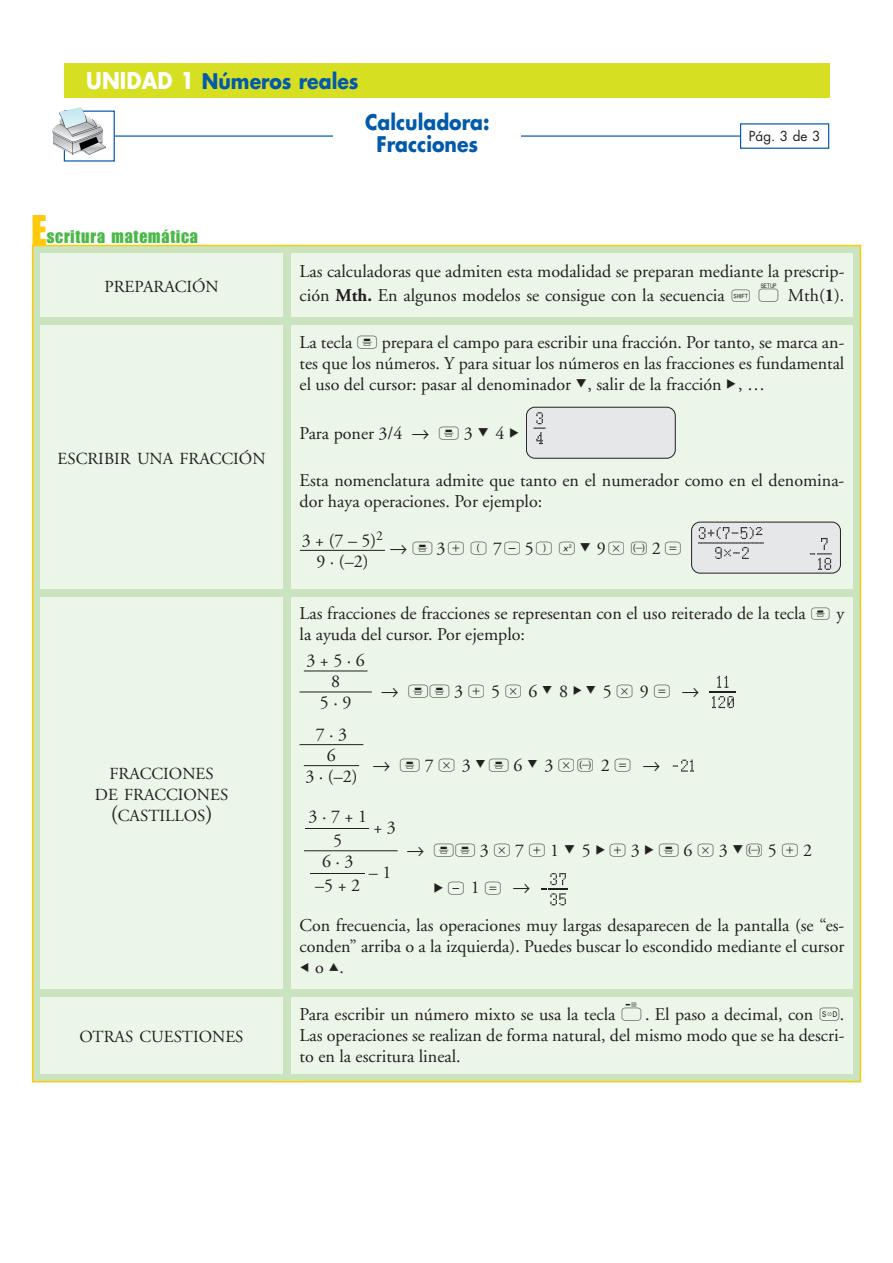
<style>
.page{position:relative;width:893px;height:1263px;background:#fff}
.page>*{position:absolute;margin:0;border:0;box-sizing:border-box;transform-origin:0 0}
.t1{font:42px "Impact";color:#feca0a}
.t2{font:22.5px/37.5px "Casiofx ES";color:#231f20}
.t3{font:700 21px/22.5px "Futura";color:#015aaa;text-align:center;scale:.9 1}
.t4{font:21px "Casiofx ES";color:#231f20}
.t5{font:18px/21px "Adobe Garamond";color:#231f20;text-align:center}
.t6{font:18px "Impact";letter-spacing:.05em;color:#4cb848}
.t7{font:18px "Adobe Garamond";color:#231f20;scale:3.5 1}
.t8{font:18px "Adobe Garamond";color:#231f20;scale:3 1}
.t9{font:16.8px/21px "Adobe Garamond";color:#231f20;text-align:center}
.t10{font:13.5px "Futura";color:#231f20}
.s1{font-size:22.5px;color:#fff}
.s2{font-size:22.5px}
.s3{font-weight:700}
.s4{font-family:"Casiofx ES";font-size:21px}
.s5{font-family:"Casiofx ES";font-size:22.5px}
.s6{font-family:"Anaya Math 1"}
.s7{font-family:"Anaya Math 1";font-size:18px}
.s8{font-family:"Adobe Garamond";font-size:18px}
.s9{font-size:21px}
</style>
<div class="page">
<div style="left:64px;top:64px;width:765px;height:34px;background:#d6df21"></div>
<svg style="left:115px;top:123px;width:715px;height:26px"></svg>
<div style="left:334px;top:111px;width:187px;height:51px;background:#fff"></div>
<div style="left:64px;top:111px;width:51px;height:51px;border:1px solid #015aaa"></div>
<img style="left:52px;top:107px;width:54px;height:48px">
<div style="left:33px;top:246px;width:827px;height:836px;background:#cae4c0"></div>
<div style="left:40px;top:253px;width:243px;height:64px;background:#ebf5e8"></div>
<div style="left:40px;top:326px;width:243px;height:263px;background:#ebf5e8"></div>
<div style="left:40px;top:598px;width:243px;height:391px;background:#ebf5e8"></div>
<div style="left:40px;top:997px;width:243px;height:77px;background:#ebf5e8"></div>
<div style="left:291px;top:253px;width:562px;height:64px;background:#ebf5e8"></div>
<div style="left:291px;top:326px;width:562px;height:263px;background:#ebf5e8"></div>
<div style="left:691px;top:522px;width:149px;height:51px;background:#e6e7e9;border-radius:9px"></div>
<div style="left:691px;top:522px;width:150px;height:52px;border:1px solid #231f20;border-radius:9px"></div>
<svg style="left:810px;top:538px;width:22px;height:32px"></svg>
<svg style="left:698px;top:527px;width:66px;height:32px"></svg>
<hr style="left:300px;top:550px;width:85px;height:1px;background:#231f20">
<div style="left:526px;top:407px;width:149px;height:51px;background:#e6e7e9;border-radius:9px"></div>
<div style="left:526px;top:407px;width:150px;height:52px;border:1px solid #231f20;border-radius:9px"></div>
<svg style="left:534px;top:412px;width:11px;height:32px"></svg>
<div style="left:291px;top:598px;width:562px;height:391px;background:#ebf5e8"></div>
<svg style="left:542px;top:873px;width:25px;height:32px"></svg>
<hr style="left:304px;top:850px;width:94px;height:1px;background:#231f20">
<svg style="left:673px;top:760px;width:21px;height:12px"></svg>
<hr style="left:300px;top:744px;width:63px;height:1px;background:#231f20">
<hr style="left:304px;top:765px;width:55px;height:1px;background:#231f20">
<svg style="left:710px;top:676px;width:25px;height:32px"></svg>
<hr style="left:304px;top:671px;width:64px;height:1px;background:#231f20">
<hr style="left:300px;top:692px;width:72px;height:1px;background:#231f20">
<div style="left:291px;top:997px;width:562px;height:77px;background:#ebf5e8"></div>
<p class="t3" style="left:86px;top:72px;width:304px"><span class="s1">UNIDAD 1</span> Números reales</p>
<p class="t3" style="left:365px;top:112px;width:140px">Calculadora:<br>Fracciones</p>
<p class="t10" style="left:749px;top:130px;width:73px">Pág. 3 de 3</p>
<h1 class="t1" style="left:32px;top:215px;width:16px">E</h1>
<p class="t6" style="left:47px;top:230px;width:153px">scritura matemática</p>
<p class="t9" style="left:104px;top:277px;width:116px">PREPARACIÓN</p>
<p class="t9" style="left:58px;top:450px;width:209px">ESCRIBIR UNA FRACCIÓN</p>
<p class="t9" style="left:95px;top:765px;width:135px">FRACCIONES<br>DE FRACCIONES <span class="s2">(</span>CASTILLOS<span class="s2">)</span></p>
<p class="t9" style="left:80px;top:1028px;width:165px">OTRAS CUESTIONES</p>
<p class="t5" style="left:300px;top:261px;width:546px;line-height:24px;text-align:left">Las calculadoras que admiten esta modalidad se preparan mediante la prescrip&shy;ción <span class="s3">Mth.</span> En algunos modelos se consigue con la secuencia <span class="s4">s</span> <span class="s5">!</span> Mth(<span class="s3">1</span>).</p>
<p class="t5" style="left:300px;top:333px;width:546px;text-align:justify">La tecla <span class="s5">û</span>prepara el campo para escribir una fracción. Por tanto, se marca an&shy;tes que los números. Y para situar los números en las fracciones es fundamental el uso del cursor: pasar al denominador <span class="s5">’</span>, salir de la fracción <span class="s5">”</span>, …</p>
<p class="t5" style="left:300px;top:425px;width:225px">Para poner 3/4 <span class="s6">8</span> <span class="s5">û</span>3 <span class="s5">’</span> 4 <span class="s5">”</span></p>
<p class="t5" style="left:300px;top:471px;width:546px;text-align:left">Esta nomenclatura admite que tanto en el numerador como en el denomina&shy;dor haya operaciones. Por ejemplo:</p>
<p class="t2" style="left:389px;top:530px;width:295px"><span class="s7">8</span> û<span class="s8">3</span>+(<span class="s8">7</span>-<span class="s8">5</span>)ä’<span class="s8">9</span>*g<span class="s8">2</span>=</p>
<p class="t5" style="left:302px;top:531px;width:83px">3 + (7 – 5)<sup>2<br></sup>9 · (–2)</p>
<p class="t5" style="left:300px;top:604px;width:546px;text-align:left">Las fracciones de fracciones se representan con el uso reiterado de la tecla <span class="s4">û</span> y la ayuda del cursor. Por ejemplo:</p>
<p class="t2" style="left:381px;top:673px;width:320px"><span class="s7">8</span> ûû<span class="s8">3</span> +<span class="s8">5</span> *<span class="s8">6</span> <span class="s9">’</span><span class="s8">8</span> <span class="s9">”’</span><span class="s8">5</span> *<span class="s8">9</span> = <span class="s7">8</span></p>
<p class="t5" style="left:306px;top:652px;width:60px">3 + 5 · 6<br>8<br>5 · 9</p>
<p class="t5" style="left:305px;top:725px;width:54px">7 · 3<br>6<br>3 · (–2)</p>
<p class="t2" style="left:372px;top:746px;width:289px"><span class="s7">8</span> û<span class="s8">7</span> *<span class="s8">3</span> <span class="s9">’</span>û<span class="s8">6</span> <span class="s9">’</span><span class="s8">3</span> *g<span class="s8">2</span> = <span class="s7">8</span></p>
<p class="t5" style="left:309px;top:806px;width:60px;line-height:24px">3 · 7 + 1<br>5</p>
<p class="t8" style="left:310px;top:865px;width:28px">—– 1</p>
<p class="t7" style="left:306px;top:820px;width:27px">—+ 3</p>
<p class="t2" style="left:434px;top:832px;width:380px;text-indent:-27px"><span class="s7">8</span> ûû<span class="s8">3</span> *<span class="s8">7</span> +<span class="s8">1</span> ’<span class="s8">5</span> ”+<span class="s8">3</span> ”û<span class="s8">6</span> *<span class="s8">3</span> ’g<span class="s8">5</span> +<span class="s8">2 </span>”-<span class="s8">1</span> = <span class="s7">8</span></p>
<p class="t5" style="left:300px;top:917px;width:546px;text-align:left">Con frecuencia, las operaciones muy largas desaparecen de la pantalla (se “es&shy;conden” arriba o a la izquierda). Puedes buscar lo escondido mediante el cursor</p>
<p class="t4" style="left:300px;top:955px;width:46px">“<span class="s8">o</span> ‘<span class="s8">.</span></p>
<p class="t5" style="left:315px;top:851px;width:46px;line-height:24px">6 · 3 –5 + 2</p>
<p class="t5" style="left:300px;top:1005px;width:546px;text-align:justify">Para escribir un número mixto se usa la tecla <span class="s5">ü</span>. El paso a decimal, con <span class="s5">Ë</span>.<br>Las operaciones se realizan de forma natural, del mismo modo que se ha descri&shy;to en la escritura lineal.</p>
</div>
